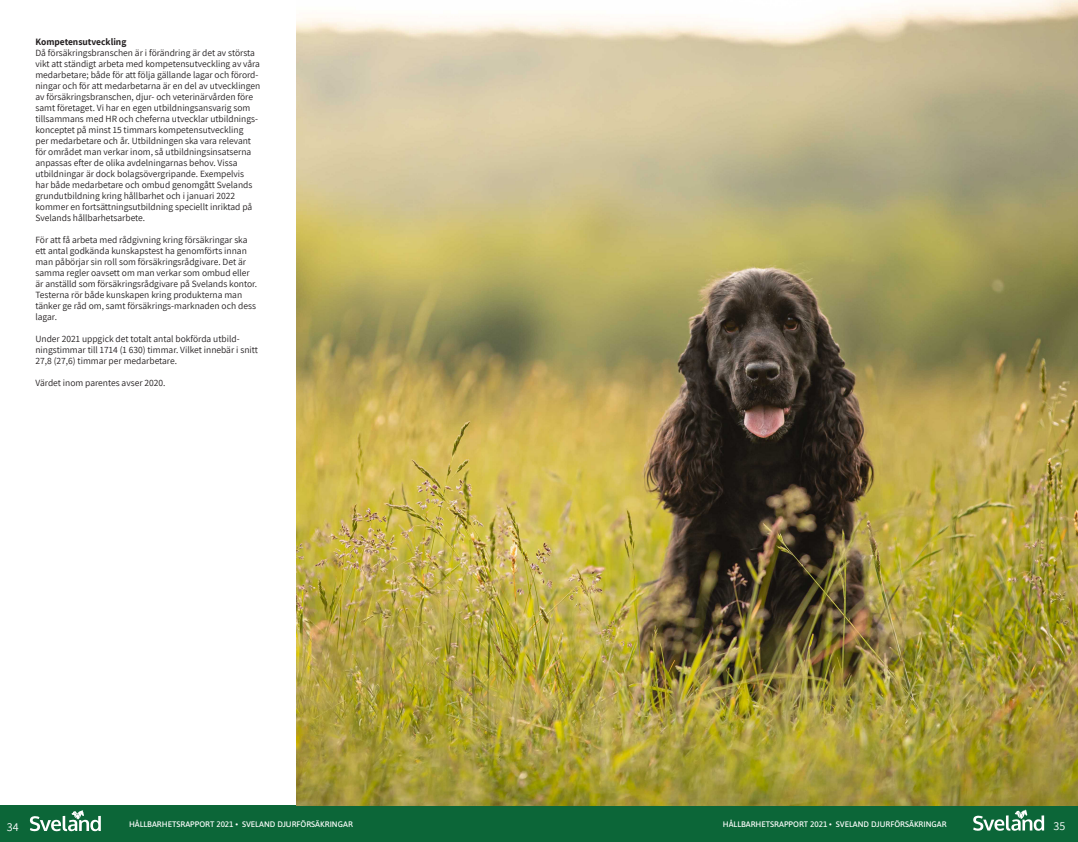
<style>
.page{position:relative;width:1078px;height:842px;background:#fff}
.page>*{position:absolute;margin:0;border:0;box-sizing:border-box;transform-origin:0 0}
.t1{font:12px "Assistant";color:#fff}
.Brödtext_1{font:9.5px/11px "Assistant";color:#231f20}
.Brödtext_1-2{font:700 9.5px "Assistant";color:#231f20}
.t2{font:500 8px "Asap";color:#fff}
</style>
<div class="page">
<div style="left:0;top:805px;width:1077px;height:37px;background:#0c6638"></div>
<svg style="left:973px;top:809px;width:70px;height:22px"></svg>
<svg style="left:30px;top:810px;width:71px;height:21px"></svg>
<img style="left:297px;top:0;width:780px;height:805px">
<p class="Brödtext_1-2" style="left:35px;top:35px;width:92px">Kompetensutveckling</p>
<p class="Brödtext_1" style="left:35px;top:47px;width:226px">Då försäkringsbranschen är i förändring är det av största vikt att ständigt arbeta med kompetensutveckling av våra medarbetare; både för att följa gällande lagar och förord&shy;ningar och för att medarbetarna är en del av utvecklingen av försäkringsbranschen, djur- och veterinärvården före samt företaget. Vi har en egen utbildningsansvarig som tillsammans med HR och cheferna utvecklar utbildnings&shy;konceptet på minst 15 timmars kompetensutveckling<br>per medarbetare och år. Utbildningen ska vara relevant för området man verkar inom, så utbildningsinsatserna anpassas efter de olika avdelningarnas behov. Vissa utbildningar är dock bolagsövergripande. Exempelvis<br>har både medarbetare och ombud genomgått Svelands grundutbildning kring hållbarhet och i januari 2022 kommer en fortsättningsutbildning speciellt inriktad på Svelands hållbarhetsarbete.</p>
<p class="Brödtext_1" style="left:35px;top:234px;width:223px">För att få arbeta med rådgivning kring försäkringar ska ett antal godkända kunskapstest ha genomförts innan man påbörjar sin roll som försäkringsrådgivare. Det är samma regler oavsett om man verkar som ombud eller är anställd som försäkringsrådgivare på Svelands kontor.<br>Testerna rör både kunskapen kring produkterna man tänker ge råd om, samt försäkrings-marknaden och dess lagar.</p>
<p class="Brödtext_1" style="left:35px;top:333px;width:224px">Under 2021 uppgick det totalt antal bokförda utbild&shy;ningstimmar till 1714 (1 630) timmar. Vilket innebär i snitt<br>27,8 (27,6) timmar per medarbetare.</p>
<p class="Brödtext_1" style="left:35px;top:377px;width:131px">Värdet inom parentes avser 2020.</p>
<p class="t2" style="left:129px;top:819px;width:225px">HÅLLBARHETSRAPPORT 2021 • SVELAND DJURFÖRSÄKRINGAR</p>
<p class="t2" style="left:722px;top:819px;width:225px">HÅLLBARHETSRAPPORT 2021 • SVELAND DJURFÖRSÄKRINGAR</p>
<p class="t1" style="left:7px;top:818px;width:13px">34</p>
<p class="t1" style="left:1053px;top:818px;width:13px">35</p>
</div>
